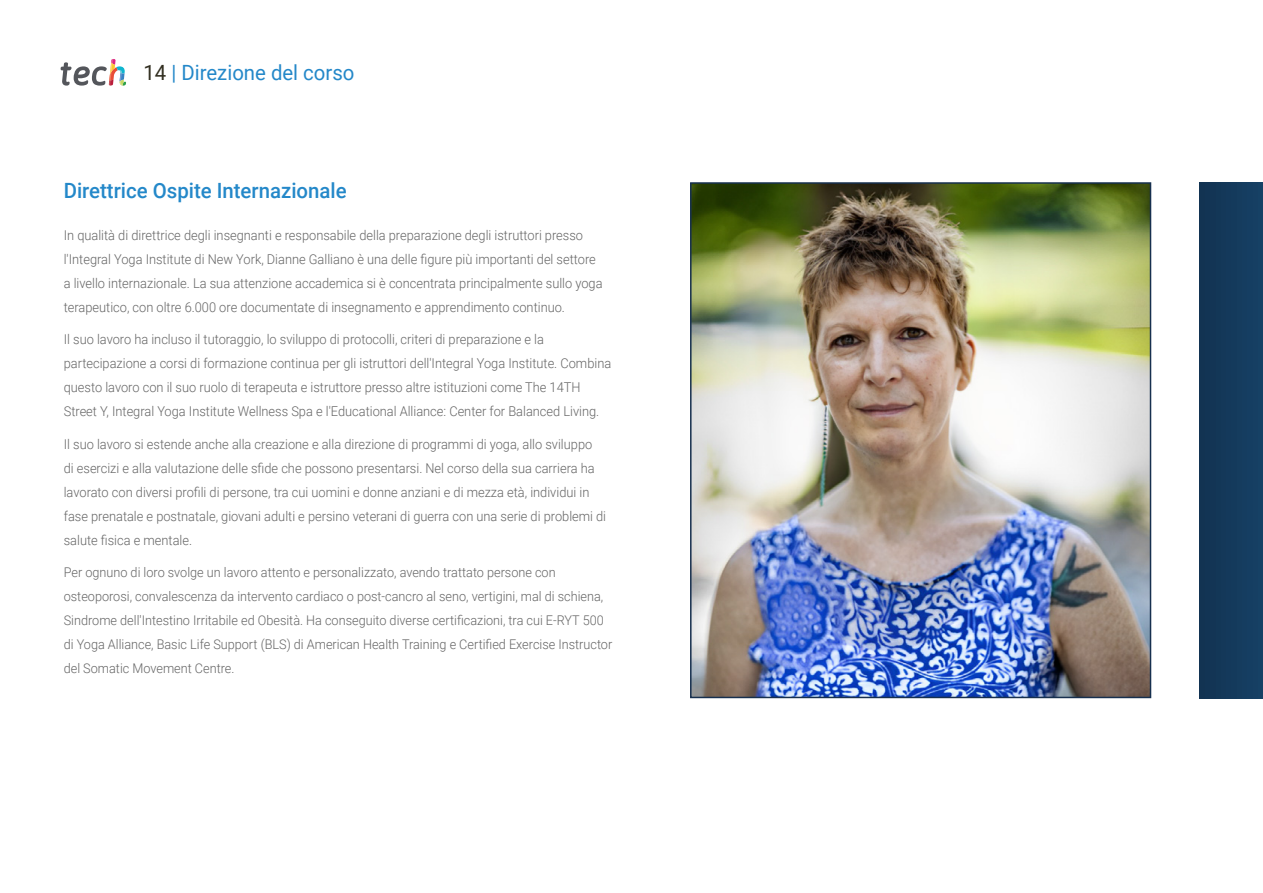
<style>
.page{position:relative;width:1263px;height:893px;background:#fff}
.page>*{position:absolute;margin:0;border:0;box-sizing:border-box;transform-origin:0 0}
.t1{font:500 21px "Roboto";color:#2488c9}
.t2{font:21px "Roboto";color:#2488c9}
.t3{font:300 13.5px/24px "Roboto";color:#656565;scale:.95 1}
.t4{font:300 13.35px/24px "Roboto";color:#656565;scale:.95 1}
.s1{color:#312e20}
</style>
<div class="page">
<svg style="left:61px;top:59px;width:65px;height:27px"></svg>
<img style="left:693px;top:185px;width:455px;height:510px">
<div style="left:690px;top:182px;width:461px;height:516px;border:2px solid #17304f"></div>
<div style="left:1199px;top:182px;width:64px;height:516px;background:#14395b"></div>
<h1 class="t2" style="left:144px;top:57px;width:213px"><span class="s1">14</span> | Direzione del corso</h1>
<h1 class="t1" style="left:64px;top:176px;width:284px">Direttrice Ospite Internazionale</h1>
<p class="t3" style="left:64px;top:222px;width:569px">In qualità di direttrice degli insegnanti e responsabile della preparazione degli istruttori presso l'Integral Yoga Institute di New York, Dianne Galliano è una delle figure più importanti del settore a livello internazionale. La sua attenzione accademica si è concentrata principalmente sullo yoga terapeutico, con oltre 6.000 ore documentate di insegnamento e apprendimento continuo.</p>
<p class="t3" style="left:64px;top:327px;width:578px">Il suo lavoro ha incluso il tutoraggio, lo sviluppo di protocolli, criteri di preparazione e la partecipazione a corsi di formazione continua per gli istruttori dell'Integral Yoga Institute. Combina questo lavoro con il suo ruolo di terapeuta e istruttore presso altre istituzioni come The 14TH Street Y, Integral Yoga Institute Wellness Spa e l'Educational Alliance: Center for Balanced Living.</p>
<p class="t3" style="left:64px;top:431px;width:572px">Il suo lavoro si estende anche alla creazione e alla direzione di programmi di yoga, allo sviluppo<br>di esercizi e alla valutazione delle sfide che possono presentarsi. Nel corso della sua carriera ha lavorato con diversi profili di persone, tra cui uomini e donne anziani e di mezza età, individui in fase prenatale e postnatale, giovani adulti e persino veterani di guerra con una serie di problemi di salute fisica e mentale.</p>
<p class="t4" style="left:64px;top:560px;width:579px">Per ognuno di loro svolge un lavoro attento e personalizzato, avendo trattato persone con osteoporosi, convalescenza da intervento cardiaco o post-cancro al seno, vertigini, mal di schiena, Sindrome dell'Intestino Irritabile ed Obesità. Ha conseguito diverse certificazioni, tra cui E-RYT 500 di Yoga Alliance, Basic Life Support (BLS) di American Health Training e Certified Exercise Instructor del Somatic Movement Centre.</p>
</div>
